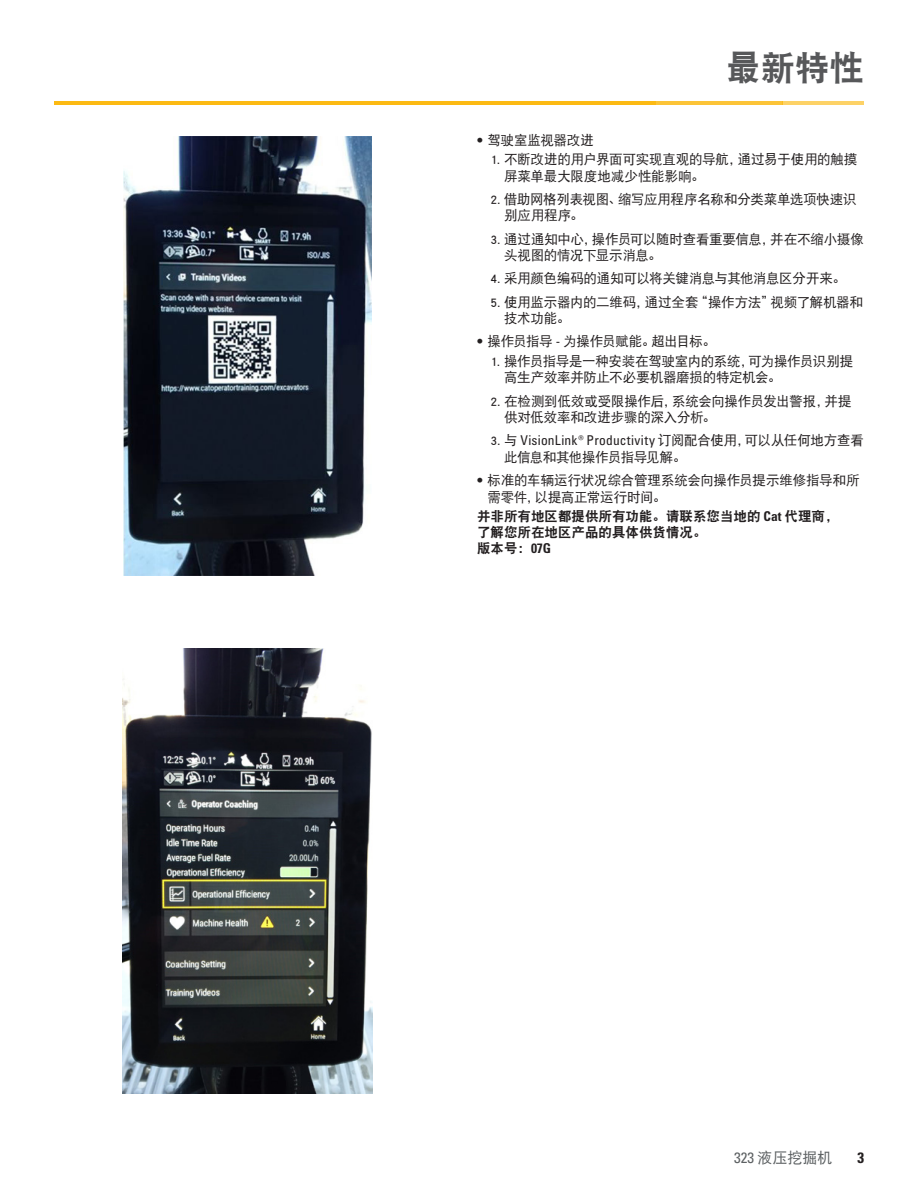
<style>
.page{position:relative;width:918px;height:1188px;background:#fff}
.page>*{position:absolute;margin:0;border:0;box-sizing:border-box;transform-origin:0 0}
.t1{font:34.5px "DFP Hei W9";color:#57585a}
.t2{font:15px "DFP Hei W5";color:#5d6163}
.t3{font:15px "Univers LTCYR 67 Bold Cond";color:#231f20}
.t4{font:13.5px/16.5px "DFP Hei W5";letter-spacing:-.02em;color:#231f20}
.t5{font:13.5px/16.2px "DFP Hei W9";color:#231f20}
.t6{font:condensed 13.5px "Univers LTCYR 57";letter-spacing:.02em;color:#231f20}
.s1{font-family:"Univers LT Std";font-weight:700;font-stretch:condensed}
.s2{font-family:"Univers LTCYR 57";font-stretch:condensed}
.s3{font-family:"DFP Hei W5";font-stretch:normal}
.s4{font-family:"Univers LTCYR 67 Bold Cond"}
</style>
<div class="page">
<hr style="left:54px;top:101px;width:601px;height:4px;background:#fcba13">
<hr style="left:654px;top:101px;width:128px;height:4px;background:#fcc437">
<hr style="left:782px;top:101px;width:82px;height:4px;background:#fdd266">
<img style="left:123px;top:136px;width:248px;height:440px">
<img style="left:122px;top:648px;width:251px;height:445px">
<h1 class="t1" style="left:726px;top:49px;width:139px">最新特性</h1>
<p class="t4" style="left:477px;top:131px;width:118px"><span class="s1">•</span> 驾驶室监视器改进</p>
<p class="t4" style="left:504px;top:151px;width:355px;text-indent:-14px">1. 不断改进的用户界面可实现直观的导航，通过易于使用的触摸屏菜单最大限度地减少性能影响。</p>
<p class="t4" style="left:504px;top:191px;width:354px;text-indent:-14px">2. 借助网格列表视图、缩写应用程序名称和分类菜单选项快速识别应用程序。</p>
<p class="t4" style="left:504px;top:230px;width:362px;text-indent:-14px">3. 通过通知中心，操作员可以随时查看重要信息，并在不缩小摄像头视图的情况下显示消息。</p>
<p class="t4" style="left:490px;top:270px;width:357px">4. 采用颜色编码的通知可以将关键消息与其他消息区分开来。</p>
<p class="t4" style="left:504px;top:293px;width:360px;text-indent:-14px">5. 使用监示器内的二维码，通过全套“操作方法”视频了解机器和技术功能。</p>
<p class="t4" style="left:477px;top:333px;width:240px"><span class="s1">•</span> 操作员指导 <span class="s2">-</span> 为操作员赋能。超出目标。</p>
<p class="t4" style="left:504px;top:353px;width:351px;text-indent:-14px">1. 操作员指导是一种安装在驾驶室内的系统，可为操作员识别提高生产效率并防止不必要机器磨损的特定机会。</p>
<p class="t4" style="left:504px;top:392px;width:349px;text-indent:-14px">2. 在检测到低效或受限操作后，系统会向操作员发出警报，并提供对低效率和改进步骤的深入分析。</p>
<p class="t6" style="left:490px;top:432px;width:375px"><span class="s3">3. 与</span> VisionLink® Productivity <span class="s3">订阅配合使用，可以从任何地方查看</span></p>
<p class="t4" style="left:504px;top:449px;width:184px">此信息和其他操作员指导见解。</p>
<p class="t4" style="left:488px;top:472px;width:374px;text-indent:-11px"><span class="s1">•</span> 标准的车辆运行状况综合管理系统会向操作员提示维修指导和所需零件，以提高正常运行时间。</p>
<p class="t5" style="left:477px;top:508px;width:363px">并非所有地区都提供所有功能。请联系您当地的 <span class="s4">Cat</span> 代理商，了解您所在地区产品的具体供货情况。<br>版本号：<span class="s4">07G</span></p>
<p class="t2" style="left:734px;top:1149px;width:100px"><span class="s2">323</span> 液压挖掘机</p>
<p class="t3" style="left:857px;top:1148px;width:8px">3</p>
</div>
